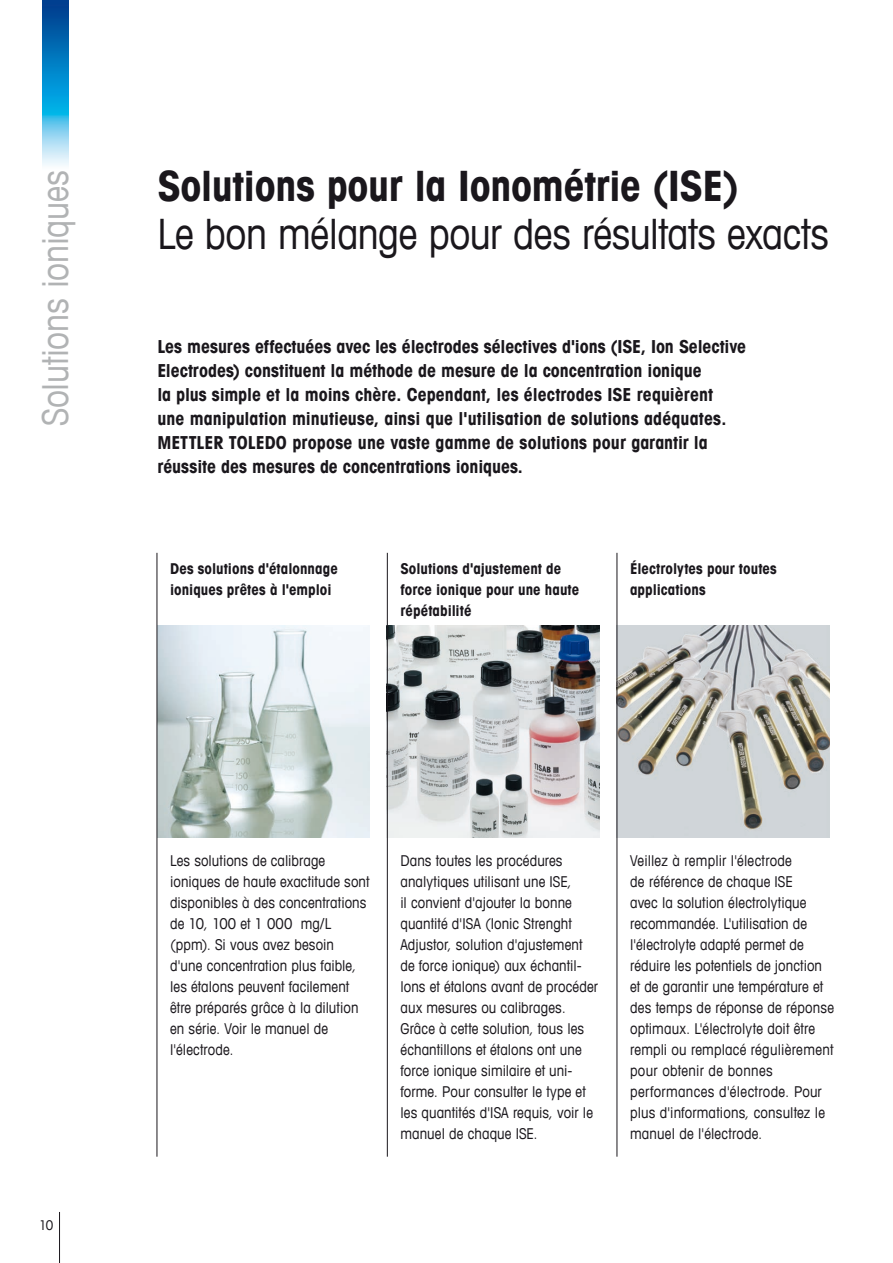
<style>
.page{position:relative;width:893px;height:1263px;background:#fff}
.page>*{position:absolute;margin:0;border:0;box-sizing:border-box;transform-origin:0 0}
._2_Title_Book_28_32{font:condensed 42px "Avant Garde Com";letter-spacing:-.01em;color:#1a171c}
._2_Title_Book_28_32-2{font:700 condensed 42px "Avant Garde Com";letter-spacing:-.01em;color:#1a171c}
.t1{font:condensed 36px "Avant Garde Com";letter-spacing:-.01em;color:#b1b3b4}
._10_Lead_with_bullet{font:700 condensed 18px/24px "Avant Garde Com";color:#1a171c}
._12_Running_Text_Boo{font:condensed 15px/21px "Avant Garde Com";letter-spacing:.005em;color:#1a171c}
._12_Running_Text_Boo-2{font:700 condensed 15px/21px "Avant Garde Com";letter-spacing:.005em;color:#1a171c}
.t2{font:condensed 13.5px "Avant Garde Com";color:#1a171c}
</style>
<div class="page">
<hr style="left:59px;top:1212px;width:1px;height:51px;background:#1a171c">
<img style="left:43px;top:0;width:25px;height:166px">
<img style="left:388px;top:625px;width:212px;height:213px">
<img style="left:158px;top:625px;width:212px;height:213px">
<img style="left:618px;top:625px;width:211px;height:213px">
<hr style="left:157px;top:553px;width:1px;height:604px;background:#1a171c">
<hr style="left:387px;top:553px;width:1px;height:604px;background:#1a171c">
<hr style="left:617px;top:553px;width:1px;height:604px;background:#1a171c">
<p class="t1" style="left:33px;top:426px;width:258px;rotate:-90deg">Solutions ioniques</p>
<p class="_2_Title_Book_28_32-2" style="left:157px;top:158px;width:583px">Solutions pour la Ionométrie (ISE)</p>
<p class="_2_Title_Book_28_32" style="left:157px;top:207px;width:673px">Le bon mélange pour des résultats exacts</p>
<p class="_10_Lead_with_bullet" style="left:157px;top:334px;width:590px">Les mesures effectuées avec les électrodes sélectives d'ions (ISE, Ion Selective Electrodes) constituent la méthode de mesure de la concentration ionique<br>la plus simple et la moins chère. Cependant, les électrodes ISE requièrent<br>une manipulation minutieuse, ainsi que l'utilisation de solutions adéquates.<br>METTLER TOLEDO propose une vaste gamme de solutions pour garantir la réussite des mesures de concentrations ioniques.</p>
<p class="_12_Running_Text_Boo-2" style="left:170px;top:558px;width:169px">Des solutions d'étalonnage ioniques prêtes à l'emploi</p>
<p class="_12_Running_Text_Boo-2" style="left:400px;top:558px;width:180px">Solutions d'ajustement de force ionique pour une haute répétabilité</p>
<p class="_12_Running_Text_Boo-2" style="left:630px;top:558px;width:148px">Électrolytes pour toutes applications</p>
<p class="t2" style="left:39px;top:1217px;width:16px">10</p>
<p class="_12_Running_Text_Boo" style="left:170px;top:849px;width:201px">Les solutions de calibrage ioniques de haute exactitude sont disponibles à des concentrations de 10, 100 et 1 000 mg/L (ppm). Si vous avez besoin d'une concentration plus faible, les étalons peuvent facilement être préparés grâce à la dilution en série. Voir le manuel de l'électrode.</p>
<p class="_12_Running_Text_Boo" style="left:400px;top:849px;width:199px">Dans toutes les procédures analytiques utilisant une ISE,<br>il convient d'ajouter la bonne quantité d'ISA (Ionic Strenght<br>Adjustor, solution d'ajustement de force ionique) aux échantil&shy;lons et étalons avant de procéder aux mesures ou calibrages.<br>Grâce à cette solution, tous les échantillons et étalons ont une force ionique similaire et uni&shy;forme. Pour consulter le type et les quantités d'ISA requis, voir le manuel de chaque ISE.</p>
<p class="_12_Running_Text_Boo" style="left:630px;top:849px;width:205px">Veillez à remplir l'électrode<br>de référence de chaque ISE<br>avec la solution électrolytique recommandée. L'utilisation de l'électrolyte adapté permet de réduire les potentiels de jonction et de garantir une température et des temps de réponse de réponse optimaux. L'électrolyte doit être rempli ou remplacé régulièrement pour obtenir de bonnes performances d'électrode. Pour plus d'informations, consultez le manuel de l'électrode.</p>
</div>
